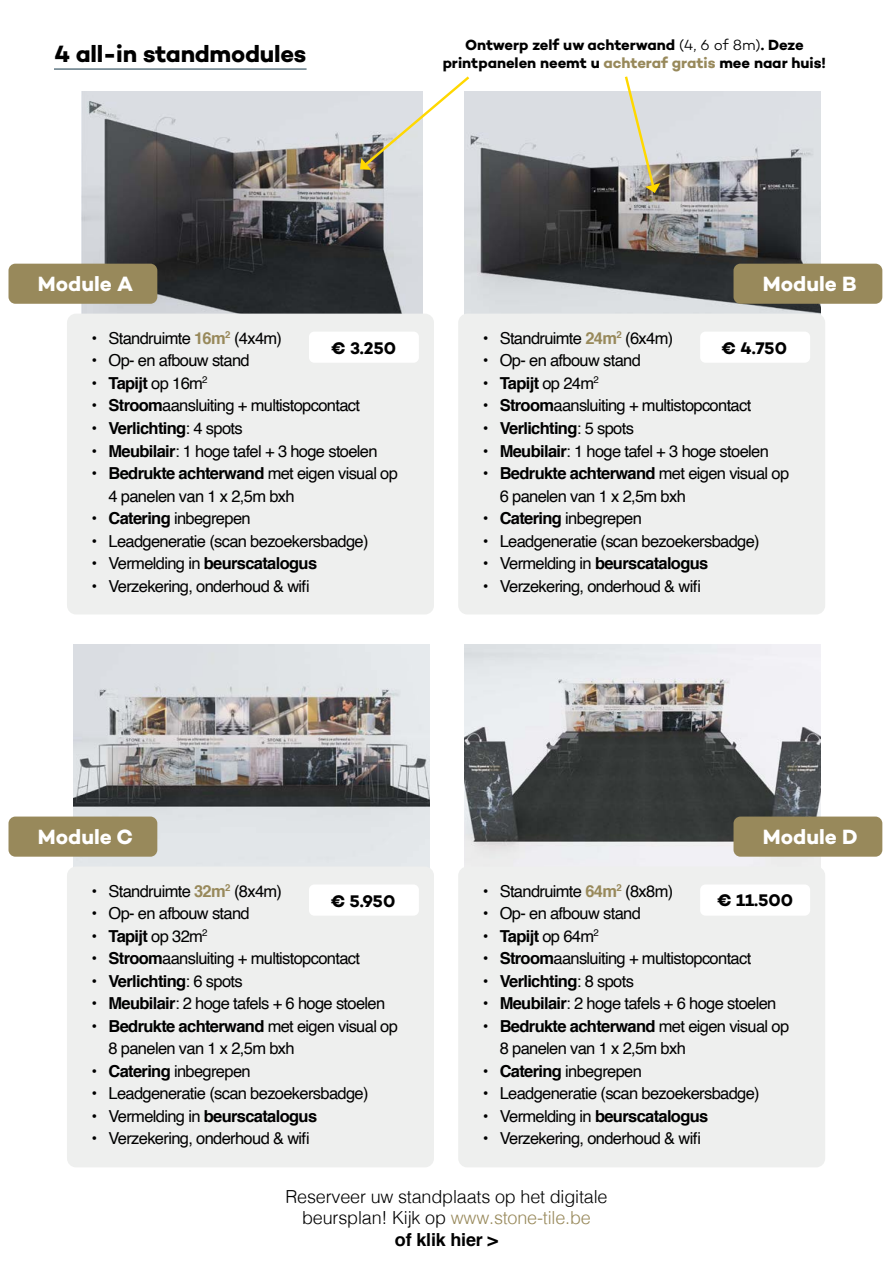
<style>
.page{position:relative;width:893px;height:1263px;background:#fff}
.page>*{position:absolute;margin:0;border:0;box-sizing:border-box;transform-origin:0 0}
.t1{font:24px "Campton Bold DEMO";letter-spacing:-.01em;color:#000}
.t2{font:21px "Campton Bold DEMO";color:#fff}
.t3{font:300 18px/21px "Helvetica";letter-spacing:-.01em;color:#000;text-align:center}
.t4{font:700 18px "Helvetica";letter-spacing:-.01em;color:#000}
.t5{font:17.1px "Campton Bold DEMO";color:#000}
.t6{font:16.5px/22.5px "Helvetica";letter-spacing:-.04em;color:#000}
.t7{font:700 16.5px "Helvetica";letter-spacing:-.04em;color:#000}
.t8{font:15px/18px "Campton Bold DEMO";letter-spacing:-.005em;color:#000;text-align:center}
.s1{font-family:"Campton Light DEMO"}
.s2{color:#98895b}
.s3{font-weight:700;color:#98895b}
.s4{font-weight:400}
.s5{font-weight:700}
</style>
<div class="page">
<img style="left:81px;top:92px;width:341px;height:222px">
<img style="left:73px;top:644px;width:356px;height:223px">
<img style="left:464px;top:92px;width:357px;height:223px">
<img style="left:464px;top:644px;width:357px;height:223px">
<div style="left:67px;top:314px;width:367px;height:300px;background:#eeefee;border-radius:9px"></div>
<div style="left:309px;top:332px;width:110px;height:31px;background:#fff;border-radius:5px"></div>
<div style="left:67px;top:866px;width:367px;height:301px;background:#eeefee;border-radius:9px"></div>
<div style="left:309px;top:884px;width:110px;height:32px;background:#fff;border-radius:5px"></div>
<div style="left:458px;top:314px;width:367px;height:300px;background:#eeefee;border-radius:9px"></div>
<div style="left:700px;top:332px;width:110px;height:31px;background:#fff;border-radius:5px"></div>
<div style="left:458px;top:866px;width:367px;height:301px;background:#eeefee;border-radius:9px"></div>
<div style="left:700px;top:884px;width:110px;height:32px;background:#fff;border-radius:5px"></div>
<div style="left:9px;top:264px;width:148px;height:40px;background:#98895b;border-radius:7px"></div>
<div style="left:9px;top:816px;width:148px;height:41px;background:#98895b;border-radius:7px"></div>
<div style="left:733px;top:264px;width:149px;height:40px;background:#98895b;border-radius:7px"></div>
<div style="left:733px;top:816px;width:149px;height:41px;background:#98895b;border-radius:7px"></div>
<svg style="left:623px;top:76px;width:37px;height:117px;background:#d8d6c7"></svg>
<svg style="left:360px;top:76px;width:112px;height:94px"></svg>
<hr style="left:54px;top:69px;width:253px;height:1px;background:#15384a">
<h1 class="t1" style="left:54px;top:40px;width:253px">4 all-in standmodules</h1>
<p class="t8" style="left:443px;top:36px;width:385px">Ontwerp zelf uw achterwand <span class="s1">(4, 6 of 8m)</span>. Deze printpanelen neemt u <span class="s2">achteraf gratis</span> mee naar huis!</p>
<p class="t2" style="left:38px;top:272px;width:97px">Module A</p>
<p class="t2" style="left:763px;top:272px;width:95px">Module B</p>
<p class="t6" style="left:91px;top:327px;width:192px">• Standruimte <span class="s3">16m</span><sup>2</sup> (4x4m)</p>
<p class="t6" style="left:91px;top:350px;width:160px">• Op- en afbouw stand</p>
<p class="t7" style="left:91px;top:370px;width:118px">• Tapijt <span class="s4">op 16m</span><sup>2</sup></p>
<p class="t6" style="left:91px;top:395px;width:270px"><span class="s5">• Stroom</span>aansluiting + multistopcontact</p>
<p class="t7" style="left:91px;top:415px;width:153px">• Verlichting<span class="s4">: 4 spots</span></p>
<p class="t6" style="left:91px;top:440px;width:288px"><span class="s5">• Meubilair</span>: 1 hoge tafel + 3 hoge stoelen</p>
<p class="t6" style="left:108px;top:462px;width:291px;text-indent:-17px"><span class="s5">• Bedrukte achterwand</span> met eigen visual op<br>4 panelen van 1 x 2,5m bxh</p>
<p class="t6" style="left:91px;top:507px;width:161px"><span class="s5">• Catering</span> inbegrepen</p>
<p class="t6" style="left:91px;top:530px;width:279px">• Leadgeneratie (scan bezoekersbadge)</p>
<p class="t7" style="left:91px;top:550px;width:227px"><span class="s4">• Vermelding in</span> beurscatalogus</p>
<p class="t6" style="left:91px;top:575px;width:220px">• Verzekering, onderhoud &amp; wifi</p>
<p class="t5" style="left:331px;top:338px;width:66px">€ 3.250</p>
<p class="t6" style="left:483px;top:327px;width:192px">• Standruimte <span class="s3">24m</span><sup>2</sup> (6x4m)</p>
<p class="t6" style="left:483px;top:350px;width:160px">• Op- en afbouw stand</p>
<p class="t7" style="left:483px;top:370px;width:118px">• Tapijt <span class="s4">op 24m</span><sup>2</sup></p>
<p class="t6" style="left:483px;top:395px;width:270px"><span class="s5">• Stroom</span>aansluiting + multistopcontact</p>
<p class="t7" style="left:483px;top:415px;width:153px">• Verlichting<span class="s4">: 5 spots</span></p>
<p class="t6" style="left:483px;top:440px;width:288px"><span class="s5">• Meubilair</span>: 1 hoge tafel + 3 hoge stoelen</p>
<p class="t6" style="left:500px;top:462px;width:291px;text-indent:-17px"><span class="s5">• Bedrukte achterwand</span> met eigen visual op<br>6 panelen van 1 x 2,5m bxh</p>
<p class="t6" style="left:483px;top:507px;width:161px"><span class="s5">• Catering</span> inbegrepen</p>
<p class="t6" style="left:483px;top:530px;width:279px">• Leadgeneratie (scan bezoekersbadge)</p>
<p class="t7" style="left:483px;top:550px;width:227px"><span class="s4">• Vermelding in</span> beurscatalogus</p>
<p class="t6" style="left:483px;top:575px;width:220px">• Verzekering, onderhoud &amp; wifi</p>
<p class="t5" style="left:722px;top:338px;width:67px">€ 4.750</p>
<p class="t2" style="left:38px;top:825px;width:97px">Module C</p>
<p class="t2" style="left:763px;top:825px;width:96px">Module D</p>
<p class="t6" style="left:91px;top:880px;width:192px">• Standruimte <span class="s3">32m</span><sup>2</sup> (8x4m)</p>
<p class="t6" style="left:91px;top:903px;width:160px">• Op- en afbouw stand</p>
<p class="t7" style="left:91px;top:923px;width:118px">• Tapijt <span class="s4">op 32m</span><sup>2</sup></p>
<p class="t6" style="left:91px;top:948px;width:270px"><span class="s5">• Stroom</span>aansluiting + multistopcontact</p>
<p class="t7" style="left:91px;top:968px;width:153px">• Verlichting<span class="s4">: 6 spots</span></p>
<p class="t6" style="left:91px;top:993px;width:295px"><span class="s5">• Meubilair</span>: 2 hoge tafels + 6 hoge stoelen</p>
<p class="t6" style="left:108px;top:1015px;width:291px;text-indent:-17px"><span class="s5">• Bedrukte achterwand</span> met eigen visual op<br>8 panelen van 1 x 2,5m bxh</p>
<p class="t6" style="left:91px;top:1060px;width:161px"><span class="s5">• Catering</span> inbegrepen</p>
<p class="t6" style="left:91px;top:1083px;width:279px">• Leadgeneratie (scan bezoekersbadge)</p>
<p class="t7" style="left:91px;top:1103px;width:227px"><span class="s4">• Vermelding in</span> beurscatalogus</p>
<p class="t6" style="left:91px;top:1128px;width:220px">• Verzekering, onderhoud &amp; wifi</p>
<p class="t5" style="left:331px;top:891px;width:66px">€ 5.950</p>
<p class="t6" style="left:483px;top:880px;width:192px">• Standruimte <span class="s3">64m</span><sup>2</sup> (8x8m)</p>
<p class="t6" style="left:483px;top:903px;width:160px">• Op- en afbouw stand</p>
<p class="t7" style="left:483px;top:923px;width:118px">• Tapijt <span class="s4">op 64m</span><sup>2</sup></p>
<p class="t6" style="left:483px;top:948px;width:270px"><span class="s5">• Stroom</span>aansluiting + multistopcontact</p>
<p class="t7" style="left:483px;top:968px;width:153px">• Verlichting<span class="s4">: 8 spots</span></p>
<p class="t6" style="left:483px;top:993px;width:295px"><span class="s5">• Meubilair</span>: 2 hoge tafels + 6 hoge stoelen</p>
<p class="t6" style="left:500px;top:1015px;width:291px;text-indent:-17px"><span class="s5">• Bedrukte achterwand</span> met eigen visual op<br>8 panelen van 1 x 2,5m bxh</p>
<p class="t6" style="left:483px;top:1060px;width:161px"><span class="s5">• Catering</span> inbegrepen</p>
<p class="t6" style="left:483px;top:1083px;width:279px">• Leadgeneratie (scan bezoekersbadge)</p>
<p class="t7" style="left:483px;top:1103px;width:227px"><span class="s4">• Vermelding in</span> beurscatalogus</p>
<p class="t6" style="left:483px;top:1128px;width:220px">• Verzekering, onderhoud &amp; wifi</p>
<p class="t5" style="left:717px;top:890px;width:77px">€ 11.500</p>
<p class="t3" style="left:285px;top:1184px;width:324px">Reserveer uw standplaats op het digitale beursplan! Kijk op <span class="s2">www.stone-tile.be</span></p>
<p class="t4" style="left:395px;top:1225px;width:105px">of klik hier &gt;</p>
</div>
